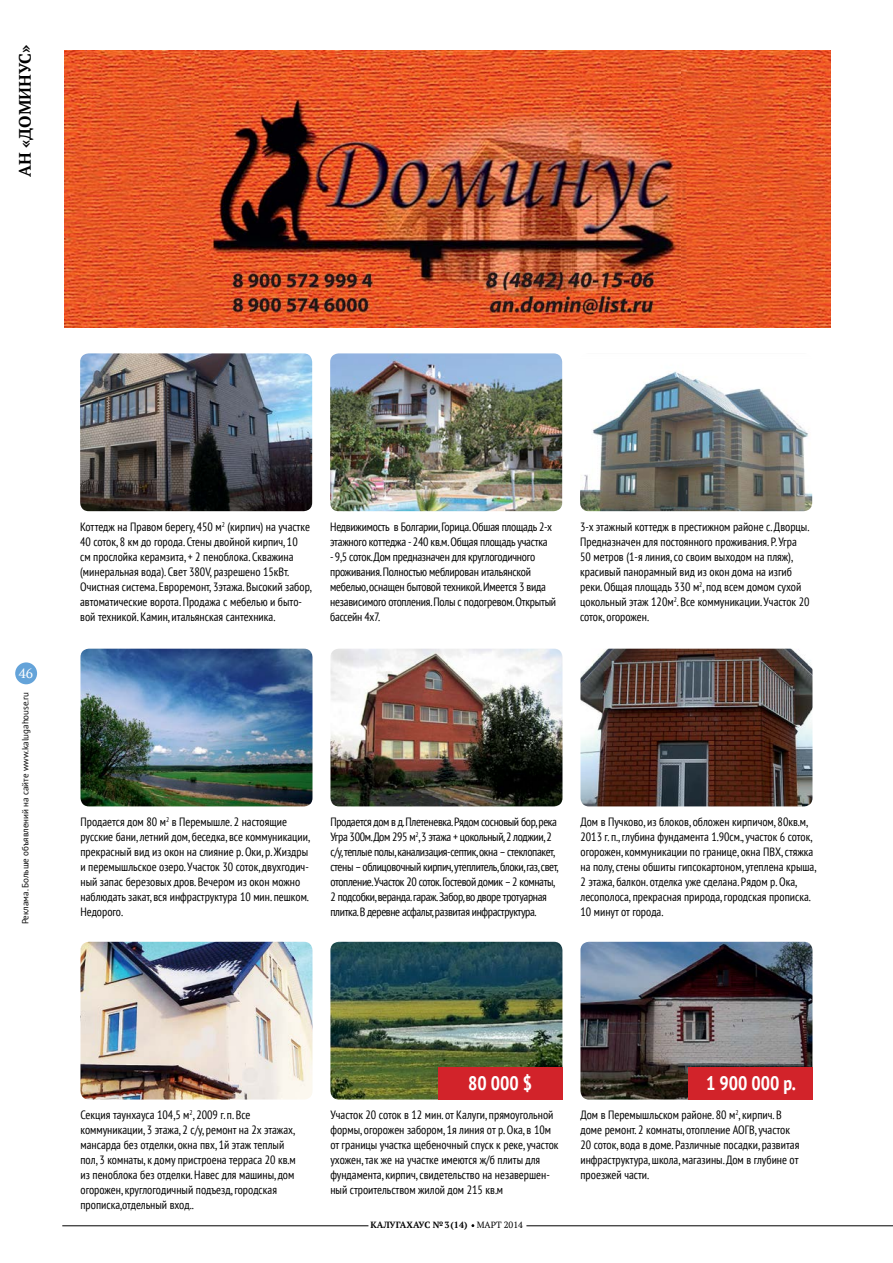
<style>
.page{position:relative;width:893px;height:1263px;background:#fff}
.page>*{position:absolute;margin:0;border:0;box-sizing:border-box;transform-origin:0 0}
.t1{font:700 condensed 19.5px "PT Sans";color:#fff}
.t2{font:700 16.5px "PT Serif";color:#000}
.t3{font:13.5px "PT Serif";color:#fff}
.t4{font:condensed 12px/15px "PT Sans";color:#000}
.t5{font:condensed 12px/15px "PT Sans";letter-spacing:-.03em;color:#000}
.t6{font:condensed 12px/15px "PT Sans";letter-spacing:-.02em;color:#000}
.t7{font:9px "PT Sans";color:#000}
.t8{font:700 9px "PT Serif";color:#000}
.s1{font-weight:400}
</style>
<div class="page">
<div style="left:15px;top:662px;width:22px;height:22px;background:#64a3d9;border-radius:50%"></div>
<hr style="left:526px;top:1225px;width:367px;height:1px;background:#000">
<hr style="left:62px;top:1225px;width:306px;height:1px;background:#000">
<img style="left:330px;top:649px;width:232px;height:157px">
<img style="left:580px;top:942px;width:232px;height:157px">
<img style="left:580px;top:371px;width:232px;height:140px">
<img style="left:80px;top:649px;width:232px;height:157px">
<img style="left:330px;top:942px;width:232px;height:157px">
<img style="left:580px;top:649px;width:232px;height:157px">
<img style="left:80px;top:353px;width:232px;height:158px">
<img style="left:80px;top:942px;width:232px;height:157px">
<img style="left:330px;top:353px;width:232px;height:158px">
<div style="left:688px;top:1067px;width:124px;height:32px;background:#d2232a"></div>
<div style="left:438px;top:1067px;width:124px;height:32px;background:#d2232a"></div>
<img style="left:64px;top:51px;width:766px;height:276px">
<h2 class="t2" style="left:14px;top:177px;width:134px;rotate:-90deg">АН «ДОМИНУС»</h2>
<p class="t3" style="left:19px;top:664px;width:16px">46</p>
<p class="t7" style="left:19px;top:924px;width:234px;rotate:-90deg">Реклама. Больше объявлений на сайте www.kalugahouse.ru</p>
<p class="t4" style="left:80px;top:518px;width:233px">Коттедж на Правом берегу, 450 м<sup>2</sup> (кирпич) на участке 40 соток, 8 км до города. Стены двойной кирпич, 10<br>см прослойка керамзита, + 2 пеноблока. Скважина (минеральная вода). Свет 380V, разрешено 15кВт.<br>Очистная система. Евроремонт, 3этажа. Высокий забор, автоматические ворота. Продажа с мебелью и быто&shy;вой техникой. Камин, итальянская сантехника.</p>
<p class="t6" style="left:330px;top:519px;width:223px">Недвижимость в Болгарии, Горица. Обшая площадь 2-х этажного коттеджа - 240 кв.м. Общая площадь участка</p>
<p class="t6" style="left:330px;top:549px;width:227px">- 9,5 соток. Дом предназначен для круглогодичного проживания. Полностью меблирован итальянской мебелью, оснащен бытовой техникой. Имеется 3 вида независимого отопления. Полы с подогревом. Открытый бассейн 4х7.</p>
<p class="t4" style="left:580px;top:519px;width:231px">3-х этажный коттедж в престижном районе с. Дворцы.<br>Предназначен для постоянного проживания. Р. Угра 50 метров (1-я линия, со своим выходом на пляж), красивый панорамный вид из окон дома на изгиб реки. Общая площадь 330 м<sup>2</sup>, под всем домом сухой цокольный этаж 120м<sup>2</sup>. Все коммуникации. Участок 20 соток, огорожен.</p>
<p class="t4" style="left:80px;top:814px;width:231px">Продается дом 80 м<sup>2</sup> в Перемышле. 2 настоящие русские бани, летний дом, беседка, все коммуникации, прекрасный вид из окон на слияние р. Оки, р. Жиздры и перемышльское озеро. Участок 30 соток, двухгодич&shy;ный запас березовых дров. Вечером из окон можно наблюдать закат, вся инфраструктура 10 мин. пешком.<br>Недорого.</p>
<p class="t5" style="left:330px;top:814px;width:230px">Продается дом в д. Плетеневка. Рядом сосновый бор, река Угра 300м. Дом 295 м<sup>2</sup>, 3 этажа + цокольный, 2 лоджии, 2 с/у, теплые полы, канализация-септик, окна – стеклопакет, стены – облицовочный кирпич, утеплитель, блоки, газ, свет, отопление. Участок 20 соток. Гостевой домик – 2 комнаты, 2 подсобки, веранда. гараж. Забор, во дворе тротуарная плитка. В деревне асфальт, развитая инфраструктура.</p>
<p class="t4" style="left:580px;top:814px;width:237px">Дом в Пучково, из блоков, обложен кирпичом, 80кв.м, 2013 г. п., глубина фундамента 1.90см., участок 6 соток, огорожен, коммуникации по границе, окна ПВХ, стяжка на полу, стены обшиты гипсокартоном, утеплена крыша, 2 этажа, балкон. отделка уже сделана. Рядом р. Ока, лесополоса, прекрасная природа, городская прописка.<br>10 минут от города.</p>
<p class="t4" style="left:80px;top:1107px;width:217px">Секция таунхауса 104,5 м<sup>2</sup>, 2009 г. п. Все коммуникации, 3 этажа, 2 с/у, ремонт на 2х этажах, мансарда без отделки, окна пвх, 1й этаж теплый пол, 3 комнаты, к дому пристроена терраса 20 кв.м из пеноблока без отделки. Навес для машины, дом огорожен, круглогодичный подъезд, городская прописка,отдельный вход..</p>
<h1 class="t1" style="left:468px;top:1070px;width:65px">80 000 $</h1>
<h1 class="t1" style="left:706px;top:1070px;width:91px">1 900 000 р.</h1>
<p class="t4" style="left:330px;top:1107px;width:230px">Участок 20 соток в 12 мин. от Калуги, прямоугольной формы, огорожен забором, 1я линия от р. Ока, в 10м от границы участка щебеночный спуск к реке, участок ухожен, так же на участке имеются ж/б плиты для фундамента, кирпич, свидетельство на незавершен&shy;ный строительством жилой дом 215 кв.м</p>
<p class="t8" style="left:370px;top:1219px;width:154px">КАЛУГАХАУС №3(14) <span class="s1">МАРТ 2014</span></p>
<p class="t4" style="left:580px;top:1107px;width:220px">Дом в Перемышльском районе. 80 м<sup>2</sup>, кирпич. В доме ремонт. 2 комнаты, отопление АОГВ, участок 20 соток, вода в доме. Различные посадки, развитая инфраструктура, школа, магазины. Дом в глубине от проезжей части.</p>
</div>
